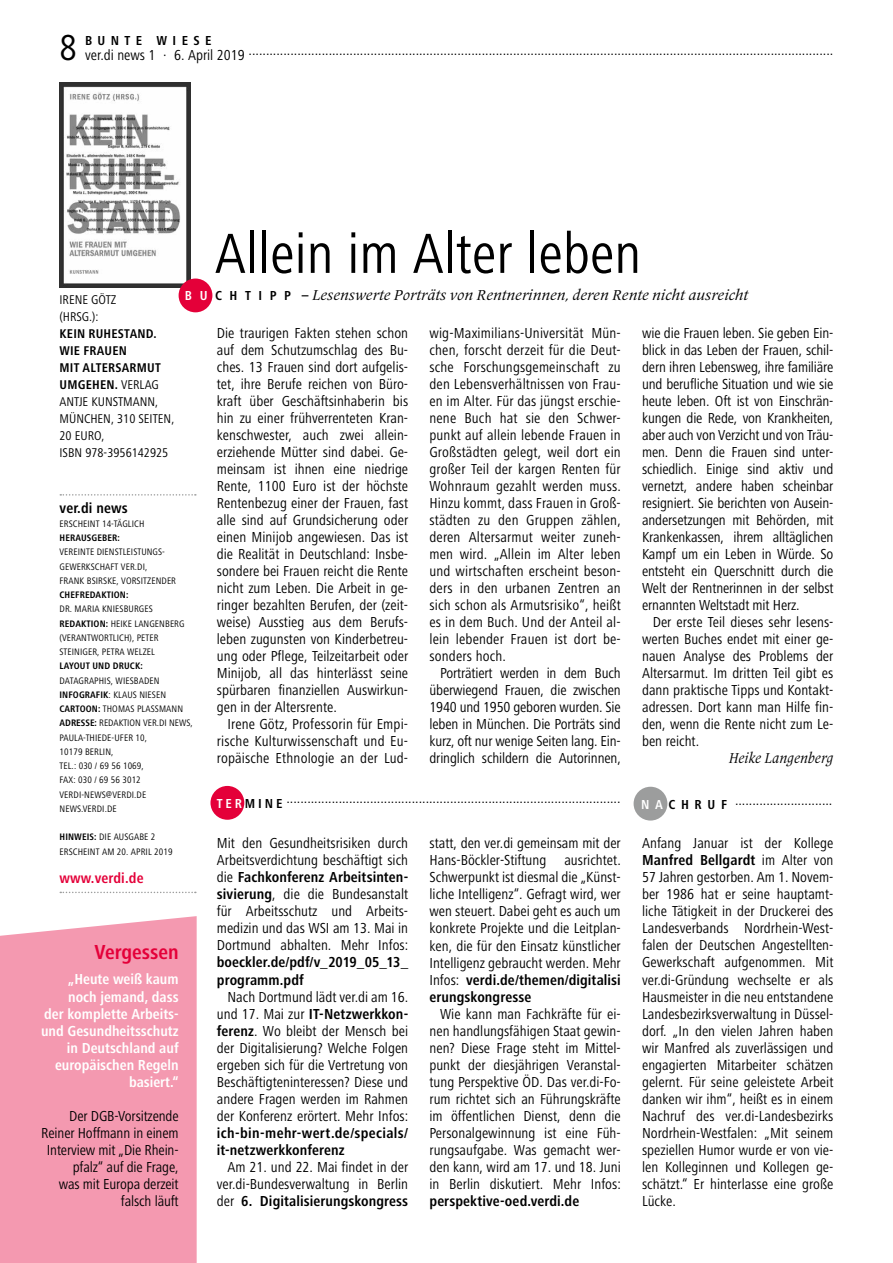
<style>
.page{position:relative;width:893px;height:1263px;background:#fff}
.page>*{position:absolute;margin:0;border:0;box-sizing:border-box;transform-origin:0 0}
.t1{font:58.5px "Frutiger OTF Regular Cn";color:#000}
.t2{font:37.5px "Frutiger OTF Regular Cn";color:#000}
.t3{font:21px "Frutiger OTF Bold Cn";color:#e40039}
.t4{font:15px/17px "Frutiger OTF Regular Cn";color:#000;text-align:justify}
.t5{font:15px/17px "Frutiger OTF Bold Cn";letter-spacing:.005em;color:#000}
.t6{font:15px/17px "Frutiger OTF Bold Cn";color:#fff;text-align:right}
.t7{font:italic 15px "Frutiger Serif LT Pro";color:#000}
.t8{font:italic 15px "Frutiger Serif LT Pro";color:#000;scale:.9 1}
.t9{font:15px "Frutiger OTF Bold Cn";letter-spacing:.01em;color:#e40039}
.t10{font:13.5px "Frutiger OTF Bold Cn";letter-spacing:.4em;color:#000}
.t11{font:13.2px/17px "Frutiger OTF Regular Cn";color:#000}
.t12{font:13.2px/17px "Frutiger OTF Bold Cn";letter-spacing:.015em;color:#000}
.t13{font:9.75px/14.2px "Frutiger OTF Regular Cn";letter-spacing:.01em;color:#000}
.t14{font:9.75px "Frutiger OTF Bold Cn";letter-spacing:.01em;color:#000}
.s1{font-family:"Frutiger OTF Bold Cn";font-style:normal;font-size:13.5px;color:#fff}
.s2{font-family:"Frutiger OTF Bold Cn";font-style:normal;font-size:13.5px}
.s3{font-family:"Frutiger OTF Regular Cn"}
.s4{font-family:"Frutiger OTF Bold Cn"}
</style>
<div class="page">
<div style="left:0;top:916px;width:197px;height:347px;background:#f499b0"></div>
<div style="left:210px;top:786px;width:34px;height:34px;background:#e40039;border-radius:50%"></div>
<div style="left:634px;top:787px;width:33px;height:33px;background:#9c9d9d;border-radius:50%"></div>
<svg style="left:60px;top:494px;width:136px;height:2px"></svg>
<svg style="left:60px;top:892px;width:136px;height:1px"></svg>
<img style="left:60px;top:83px;width:131px;height:204px">
<div style="left:179px;top:279px;width:33px;height:33px;background:#e40039;border-radius:50%"></div>
<h2 class="t2" style="left:60px;top:27px;width:19px">8</h2>
<p class="t10" style="left:85px;top:33px;width:128px">BUNTE WIESE</p>
<p class="t4" style="left:85px;top:42px;width:750px">ver.di news 1 · 6. April 2019 ........................................................................................................................................................................</p>
<h1 class="t1" style="left:215px;top:221px;width:428px">Allein im Alter leben</h1>
<p class="t7" style="left:185px;top:286px;width:565px"><span class="s1">B U</span> <span class="s2">C H T I P P –</span> Lesenswerte Porträts von Rentnerinnen, deren Rente nicht ausreicht</p>
<p class="t11" style="left:60px;top:291px;width:58px">IRENE GÖTZ (HRSG.):</p>
<p class="t12" style="left:60px;top:325px;width:103px">KEIN RUHESTAND.<br>WIE FRAUEN<br>MIT ALTERSARMUT<br>UMGEHEN. <span class="s3">VERLAG</span></p>
<p class="t11" style="left:60px;top:393px;width:116px">ANTJE KUNSTMANN,<br>MÜNCHEN, 310 SEITEN,<br>20 EURO,<br>ISBN 978-3956142925</p>
<p class="t4" style="left:217px;top:325px;width:193px">Die traurigen Fakten stehen schon auf dem Schutzumschlag des Bu&shy;ches. 13 Frauen sind dort aufgelis&shy;tet, ihre Berufe reichen von Büro&shy;kraft über Geschäftsinhaberin bis hin zu einer frühverrenteten Kran&shy;kenschwester, auch zwei allein&shy;erziehende Mütter sind dabei. Ge&shy;meinsam ist ihnen eine niedrige Rente, 1100 Euro ist der höchste Rentenbezug einer der Frauen, fast alle sind auf Grundsicherung oder einen Minijob angewiesen. Das ist die Realität in Deutschland: Insbe&shy;sondere bei Frauen reicht die Rente nicht zum Leben. Die Arbeit in ge&shy;ringer bezahlten Berufen, der (zeit&shy;weise) Ausstieg aus dem Berufs&shy;leben zugunsten von Kinderbetreu&shy;ung oder Pflege, Teilzeitarbeit oder Minijob, all das hinterlässt seine spürbaren finanziellen Auswirkun&shy;gen in der Altersrente.</p>
<p class="t4" style="left:217px;top:716px;width:193px;text-indent:11px">Irene Götz, Professorin für Empi&shy;rische Kulturwissenschaft und Eu&shy;ropäische Ethnologie an der Lud-</p>
<p class="t4" style="left:429px;top:325px;width:193px">wig-Maximilians-Universität Mün&shy;chen, forscht derzeit für die Deut&shy;sche Forschungsgemeinschaft zu den Lebensverhältnissen von Frau&shy;en im Alter. Für das jüngst erschie&shy;nene Buch hat sie den Schwer&shy;punkt auf allein lebende Frauen in Großstädten gelegt, weil dort ein großer Teil der kargen Renten für Wohnraum gezahlt werden muss.<br>Hinzu kommt, dass Frauen in Groß&shy;städten zu den Gruppen zählen, deren Altersarmut weiter zuneh&shy;men wird. „Allein im Alter leben und wirtschaften erscheint beson&shy;ders in den urbanen Zentren an sich schon als Armutsrisiko“, heißt es in dem Buch. Und der Anteil al&shy;lein lebender Frauen ist dort be&shy;sonders hoch.</p>
<p class="t4" style="left:429px;top:665px;width:193px;text-indent:11px">Porträtiert werden in dem Buch überwiegend Frauen, die zwischen 1940 und 1950 geboren wurden. Sie leben in München. Die Porträts sind kurz, oft nur wenige Seiten lang. Ein&shy;dringlich schildern die Autorinnen,</p>
<p class="t4" style="left:642px;top:325px;width:193px">wie die Frauen leben. Sie geben Ein&shy;blick in das Leben der Frauen, schil&shy;dern ihren Lebensweg, ihre familiäre und berufliche Situation und wie sie heute leben. Oft ist von Einschrän&shy;kungen die Rede, von Krankheiten, aber auch von Verzicht und von Träu&shy;men. Denn die Frauen sind unter&shy;schiedlich. Einige sind aktiv und vernetzt, andere haben scheinbar resigniert. Sie berichten von Ausein&shy;andersetzungen mit Behörden, mit Krankenkassen, ihrem alltäglichen Kampf um ein Leben in Würde. So entsteht ein Querschnitt durch die Welt der Rentnerinnen in der selbst ernannten Weltstadt mit Herz.</p>
<p class="t4" style="left:642px;top:614px;width:193px;text-indent:11px">Der erste Teil dieses sehr lesens&shy;werten Buches endet mit einer ge&shy;nauen Analyse des Problems der Altersarmut. Im dritten Teil gibt es dann praktische Tipps und Kontakt&shy;adressen. Dort kann man Hilfe fin&shy;den, wenn die Rente nicht zum Le&shy;ben reicht.</p>
<p class="t8" style="left:729px;top:749px;width:118px">Heike Langenberg</p>
<p class="t5" style="left:60px;top:499px;width:70px">ver.di news</p>
<p class="t13" style="left:60px;top:516px;width:86px">ERSCHEINT 14-TÄGLICH</p>
<p class="t14" style="left:60px;top:532px;width:62px">HERAUSGEBER:</p>
<p class="t13" style="left:60px;top:545px;width:118px">VEREINTE DIENSTLEISTUNGS-<br>GEWERKSCHAFT VER.DI,<br>FRANK BSIRSKE, VORSITZENDER</p>
<p class="t14" style="left:60px;top:589px;width:70px">CHEFREDAKTION:</p>
<p class="t13" style="left:60px;top:602px;width:127px">DR. MARIA KNIESBURGES<br><span class="s4">REDAKTION:</span> HEIKE LANGENBERG (VERANTWORTLICH), PETER<br>STEINIGER, PETRA WELZEL</p>
<p class="t14" style="left:60px;top:661px;width:85px">LAYOUT UND DRUCK:</p>
<p class="t13" style="left:60px;top:673px;width:135px">DATAGRAPHIS, WIESBADEN<br><span class="s4">INFOGRAFIK</span>: KLAUS NIESEN<br><span class="s4">CARTOON:</span> THOMAS PLASSMANN<br><span class="s4">ADRESSE:</span> REDAKTION VER.DI NEWS,<br>PAULA-THIEDE-UFER 10,<br>10179 BERLIN,<br>TEL.: 030 / 69 56 1069,<br>FAX: 030 / 69 56 3012<br>VERDI-NEWS@VERDI.DE<br>NEWS.VERDI.DE</p>
<p class="t13" style="left:60px;top:830px;width:115px"><span class="s4">HINWEIS:</span> DIE AUSGABE 2<br>ERSCHEINT AM 20. APRIL 2019</p>
<p class="t9" style="left:60px;top:870px;width:86px">www.verdi.de</p>
<p class="t4" style="left:217px;top:790px;width:405px"><sub>T</sub> <sub>E</sub> <sub>R</sub> <sub>M</sub> <sub>I</sub> <sub>N</sub> <sub>E</sub> ................................................................................................</p>
<p class="t4" style="left:641px;top:791px;width:193px"><sub>N</sub> <sub>A</sub> <sub>C</sub> <sub>H</sub> <sub>R</sub> <sub>U</sub> <sub>F</sub> ............................</p>
<p class="t4" style="left:642px;top:835px;width:193px">Anfang Januar ist der Kollege</p>
<p class="t5" style="left:642px;top:852px;width:193px">Manfred Bellgardt <span class="s3">im Alter von</span></p>
<p class="t4" style="left:642px;top:869px;width:193px">57 Jahren gestorben. Am 1. Novem&shy;ber 1986 hat er seine hauptamt&shy;liche Tätigkeit in der Druckerei des Landesverbands Nordrhein-West&shy;falen der Deutschen Angestellten-Gewerkschaft aufgenommen. Mit ver.di-Gründung wechselte er als Hausmeister in die neu entstandene Landesbezirksverwaltung in Düssel&shy;dorf. „In den vielen Jahren haben wir Manfred als zuverlässigen und engagierten Mitarbeiter schätzen gelernt. Für seine geleistete Arbeit danken wir ihm“, heißt es in einem Nachruf des ver.di-Landesbezirks Nordrhein-Westfalen: „Mit seinem speziellen Humor wurde er von vie&shy;len Kolleginnen und Kollegen ge&shy;schätzt.“ Er hinterlasse eine große Lücke.</p>
<p class="t4" style="left:217px;top:835px;width:193px">Mit den Gesundheitsrisiken durch<br>Arbeitsverdichtung beschäftigt sich</p>
<p class="t5" style="left:217px;top:869px;width:193px"><span class="s3">die</span> Fachkonferenz Arbeitsinten-</p>
<p class="t4" style="left:217px;top:886px;width:193px"><span class="s4">sivierung</span>, die die Bundesanstalt für Arbeitsschutz und Arbeits&shy;medizin und das WSI am 13. Mai in Dortmund abhalten. Mehr Infos:</p>
<p class="t5" style="left:217px;top:954px;width:193px">boeckler.de/pdf/v_2019_05_13_ programm.pdf</p>
<p class="t4" style="left:227px;top:988px;width:182px">Nach Dortmund lädt ver.di am 16.</p>
<p class="t5" style="left:217px;top:1005px;width:193px"><span class="s3">und 17. Mai zur</span> IT-Netzwerkkon-</p>
<p class="t4" style="left:217px;top:1022px;width:193px"><span class="s4">ferenz</span>. Wo bleibt der Mensch bei der Digitalisierung? Welche Folgen ergeben sich für die Vertretung von Beschäftigteninteressen? Diese und andere Fragen werden im Rahmen der Konferenz erörtert. Mehr Infos:</p>
<p class="t5" style="left:217px;top:1124px;width:193px">ich-bin-mehr-wert.de/specials/ it-netzwerkkonferenz</p>
<p class="t4" style="left:217px;top:1158px;width:193px;text-align:right">Am 21. und 22. Mai findet in der ver.di-Bundesverwaltung in Berlin</p>
<p class="t5" style="left:217px;top:1192px;width:193px"><span class="s3">der</span> 6. Digitalisierungskongress</p>
<p class="t4" style="left:429px;top:835px;width:193px">statt, den ver.di gemeinsam mit der Hans-Böckler-Stiftung ausrichtet.<br>Schwerpunkt ist diesmal die „Künst&shy;liche Intelligenz“. Gefragt wird, wer wen steuert. Dabei geht es auch um konkrete Projekte und die Leitplan&shy;ken, die für den Einsatz künstlicher Intelligenz gebraucht werden. Mehr</p>
<p class="t5" style="left:429px;top:971px;width:193px"><span class="s3">Infos:</span> verdi.de/themen/digitalisi erungskongresse</p>
<p class="t4" style="left:429px;top:1005px;width:193px;text-indent:11px">Wie kann man Fachkräfte für ei&shy;nen handlungsfähigen Staat gewin&shy;nen? Diese Frage steht im Mittel&shy;punkt der diesjährigen Veranstal&shy;tung Perspektive ÖD. Das ver.di-Fo&shy;rum richtet sich an Führungskräfte im öffentlichen Dienst, denn die Personalgewinnung ist eine Füh&shy;rungsaufgabe. Was gemacht wer&shy;den kann, wird am 17. und 18. Juni in Berlin diskutiert. Mehr Infos:</p>
<p class="t5" style="left:429px;top:1192px;width:151px">perspektive-oed.verdi.de</p>
<h3 class="t3" style="left:94px;top:940px;width:86px">Vergessen</h3>
<p class="t6" style="left:41px;top:971px;width:139px">„Heute weiß kaum noch jemand, dass<br>der komplette Arbeits&shy;und Gesundheitsschutz in Deutschland auf europäischen Regeln basiert.“</p>
<p class="t4" style="left:41px;top:1107px;width:139px;text-align:right">Der DGB-Vorsitzende<br>Reiner Hoffmann in einem<br>Interview mit „Die Rhein&shy;pfalz“ auf die Frage,<br>was mit Europa derzeit falsch läuft</p>
</div>
